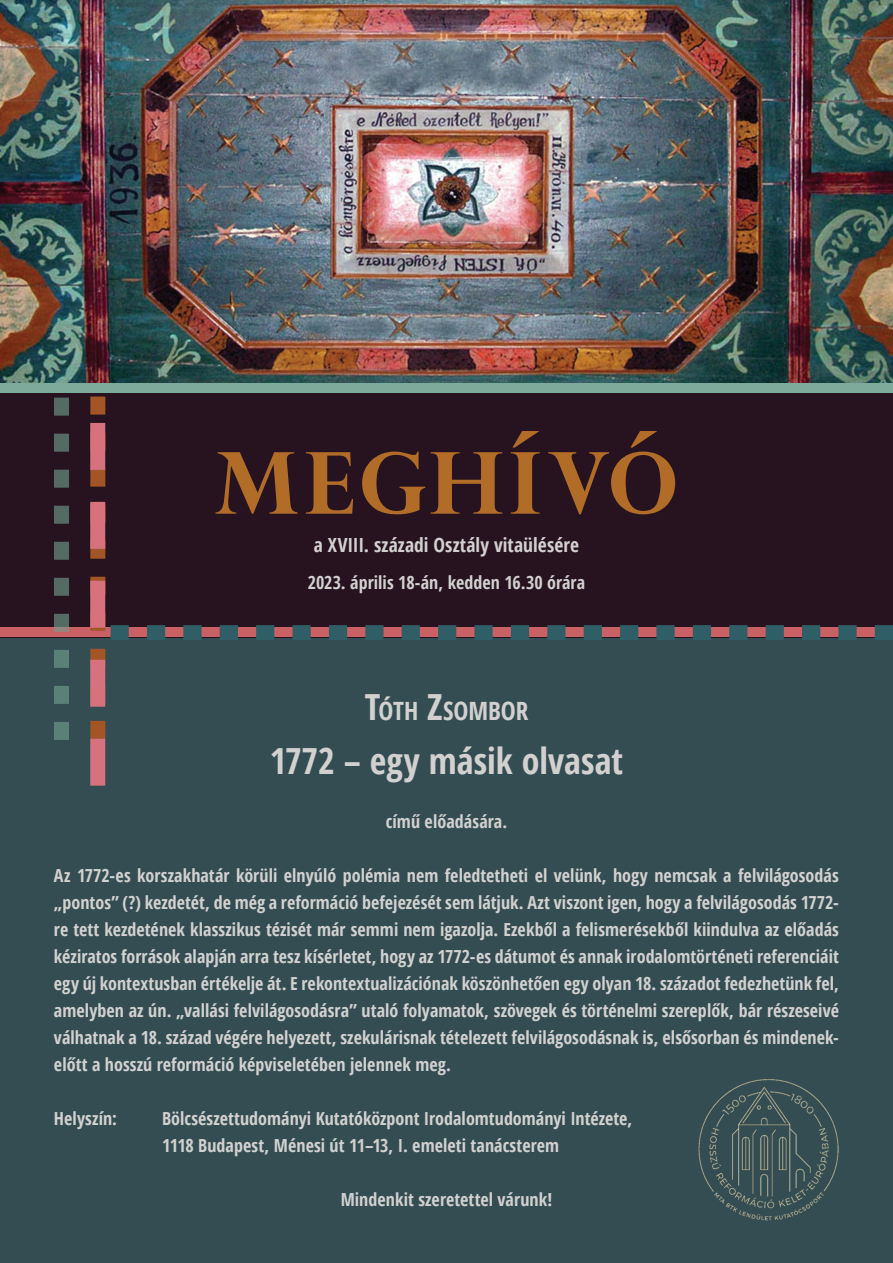
<style>
.page{position:relative;width:893px;height:1263px;background:#fff}
.page>*{position:absolute;margin:0;border:0;box-sizing:border-box;transform-origin:0 0}
.t1{font:700 85.5px "Perpetua Titling";letter-spacing:.06em;color:#b16c28}
.t2{font:700 condensed 36px "Open Sans";color:#d2d1cf}
.t3{font:700 condensed 25.2px "Open Sans";color:#d2d1cf}
.t4{font:700 condensed 19.5px "Open Sans";letter-spacing:.005em;color:#d2d1cf}
.t5{font:700 condensed 18px/27px "Open Sans";letter-spacing:.005em;color:#d2d1cf;text-align:justify}
.s1{font-size:36px}
</style>
<div class="page">
<div style="left:0;top:391px;width:893px;height:672px;background:#27121f"></div>
<div style="left:0;top:639px;width:893px;height:624px;background:#344d53"></div>
<img style="left:0;top:0;width:893px;height:383px">
<div style="left:0;top:383px;width:893px;height:10px;background:#7eaa9c"></div>
<div style="left:0;top:627px;width:893px;height:10px;background:#c96063"></div>
<svg style="left:54px;top:398px;width:15px;height:342px"></svg>
<svg style="left:111px;top:625px;width:782px;height:15px"></svg>
<svg style="left:90px;top:396px;width:15px;height:390px"></svg>
<img style="left:698px;top:1079px;width:141px;height:142px">
<h1 class="t1" style="left:215px;top:430px;width:465px">Meghívó</h1>
<p class="t4" style="left:314px;top:531px;width:267px">a XVIII. századi Osztály vitaülésére</p>
<p class="t5" style="left:308px;top:568px;width:279px">2023. április 18-án, kedden 16.30 órára</p>
<h3 class="t3" style="left:365px;top:693px;width:165px"><span class="s1">T</span>ÓTH <span class="s1">Z</span>SOMBOR</h3>
<h2 class="t2" style="left:270px;top:736px;width:355px">1772 – egy másik olvasat</h2>
<p class="t5" style="left:386px;top:807px;width:123px">című előadására.</p>
<p class="t5" style="left:54px;top:861px;width:786px">Az 1772-es korszakhatár körüli elnyúló polémia nem feledtetheti el velünk, hogy nemcsak a felvilágosodás „pontos” (?) kezdetét, de még a reformáció befejezését sem látjuk. Azt viszont igen, hogy a felvilágosodás 1772- re tett kezdetének klasszikus tézisét már semmi nem igazolja. Ezekből a felismerésekből kiindulva az előadás kéziratos források alapján arra tesz kísérletet, hogy az 1772-es dátumot és annak irodalomtörténeti referenciáit egy új kontextusban értékelje át. E rekontextualizációnak köszönhetően egy olyan 18. századot fedezhetünk fel, amelyben az ún. „vallási felvilágosodásra” utaló folyamatok, szövegek és történelmi szereplők, bár részeseivé válhatnak a 18. század végére helyezett, szekulárisnak tételezett felvilágosodásnak is, elsősorban és mindenek&shy;előtt a hosszú reformáció képviseletében jelennek meg.</p>
<p class="t5" style="left:54px;top:1104px;width:64px">Helyszín:</p>
<p class="t5" style="left:162px;top:1104px;width:472px">Bölcsészettudományi Kutatóközpont Irodalomtudományi Intézete,<br>1118 Budapest, Ménesi út 11–13, I. emeleti tanácsterem</p>
<p class="t5" style="left:341px;top:1185px;width:213px">Mindenkit szeretettel várunk!</p>
</div>
